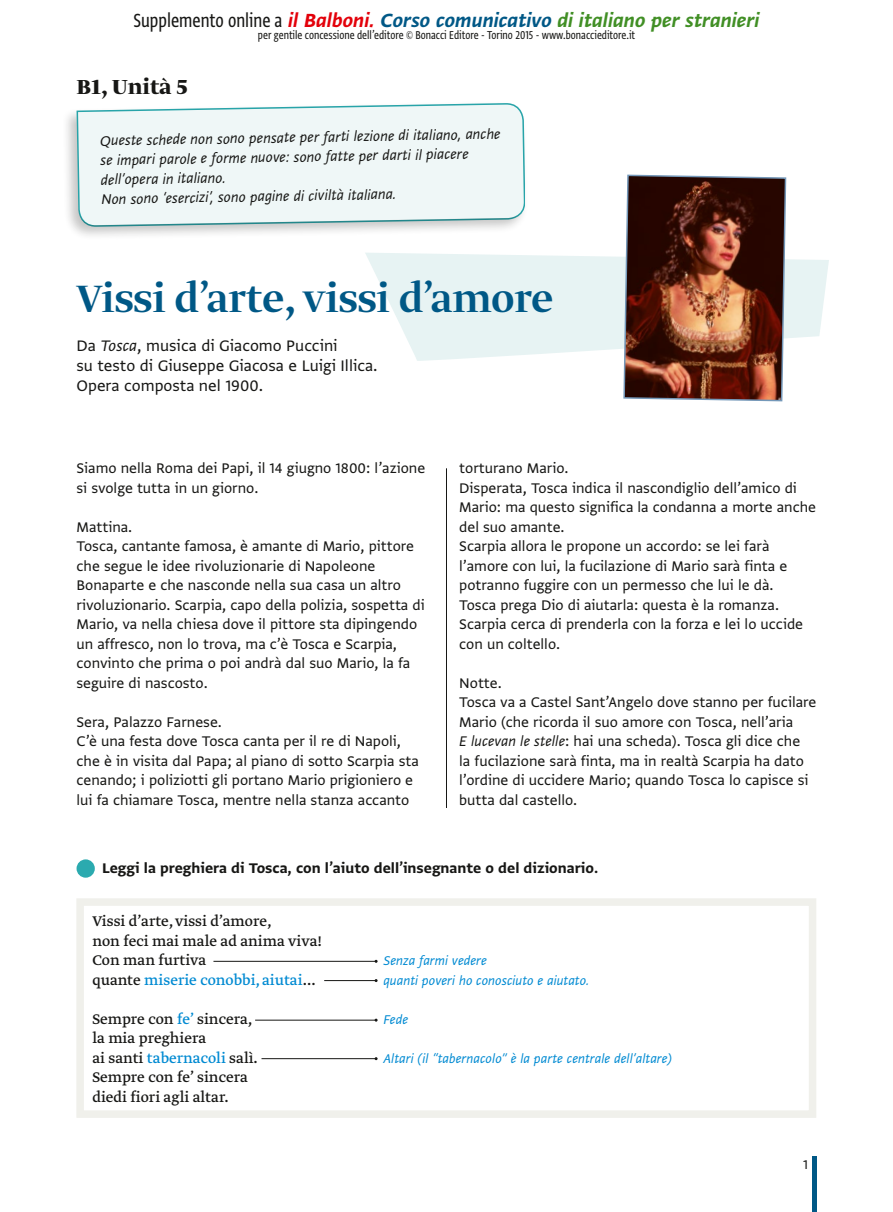
<style>
.page{position:relative;width:893px;height:1212px;background:#fff}
.page>*{position:absolute;margin:0;border:0;box-sizing:border-box;transform-origin:0 0}
._01_Titolo_0{font:500 45px "Greta Display Pro";color:#005886}
.autore{font:700 24px "Greta Display Pro";color:#171715}
.t1{font:22.5px "Greta Sans Std Bld Ita";color:#418f25}
.OP_intro{font:18px "Greta Sans Std";color:#171715}
.OP_testo{font:16.5px/19.5px "Greta Sans Std";color:#171715}
.OP_testo-2{font:italic 16.5px/19.5px "Greta Sans Std";color:#171715}
.OP_brano{font:16.5px "Greta Text Pro";color:#171715}
.ESE_consegna{font:16.5px "Greta Sans Std Bld";color:#171715}
.OP_brano-2{font:16.5px "Greta Text Pro";color:#008ad2}
.OP_brano-3{font:italic 15px "Greta Sans Std";color:#008ad2}
.t2{font:15px "Greta Sans Std";color:#171715}
.t3{font:13.5px "Greta Sans Cnd Std";color:#171715}
.s1{font-family:"Greta Sans Cnd Std";color:#171715}
.s2{color:#e3000a}
.s3{color:#005886}
.s4{font-style:italic}
.s5{color:#171715}
.s6{color:#008ad2}
</style>
<div class="page">
<hr style="left:446px;top:468px;width:1px;height:340px;background:#171715">
<hr style="left:812px;top:1156px;width:4px;height:56px;background:#005886">
<svg style="left:365px;top:253px;width:464px;height:108px;fill:#e7f3f3"></svg>
<div style="left:61px;top:100px;width:468px;height:140px;background:#171715;opacity:.25"></div>
<svg style="left:76px;top:101px;width:449px;height:128px"></svg>
<div style="left:77px;top:859px;width:18px;height:19px;background:#2baaaf;border-radius:50%"></div>
<div style="left:76px;top:898px;width:740px;height:220px;border:8px solid #f0f0eb"></div>
<hr style="left:324px;top:980px;width:52px;height:1px;background:#171715">
<hr style="left:255px;top:1020px;width:121px;height:1px;background:#171715">
<hr style="left:261px;top:1058px;width:115px;height:1px;background:#171715">
<hr style="left:213px;top:961px;width:163px;height:1px;background:#171715">
<img style="left:623px;top:174px;width:164px;height:228px">
<h3 class="t1" style="left:134px;top:7px;width:628px"><span class="s1">Supplemento online a</span> <span class="s2">il Balboni.</span> <span class="s3">Corso comunicativo</span> di italiano per stranieri</h3>
<p class="t3" style="left:258px;top:27px;width:379px">per gentile concessione dell’editore © Bonacci Editore - Torino 2015 - www.bonaccieditore.it</p>
<p class="autore" style="left:77px;top:72px;width:113px">B1, Unità 5</p>
<p class="OP_testo-2" style="left:100px;top:130px;width:402px;rotate:-1deg">Queste schede non sono pensate per farti lezione di italiano, anche se impari parole e forme nuove: sono fatte per darti il piacere dell’opera in italiano.</p>
<p class="OP_testo-2" style="left:101px;top:189px;width:297px;rotate:-1deg">Non sono ‘esercizi’, sono pagine di civiltà italiana.</p>
<p class="_01_Titolo_0" style="left:77px;top:273px;width:478px">Vissi d’arte, vissi d’amore</p>
<p class="OP_intro" style="left:77px;top:336px;width:263px">Da <span class="s4">Tosca</span>, musica di Giacomo Puccini</p>
<p class="OP_intro" style="left:77px;top:355px;width:303px">su testo di Giuseppe Giacosa e Luigi Illica.</p>
<p class="OP_intro" style="left:77px;top:375px;width:188px">Opera composta nel 1900.</p>
<p class="OP_testo" style="left:77px;top:458px;width:350px">Siamo nella Roma dei Papi, il 14 giugno 1800: l’azione si svolge tutta in un giorno.</p>
<p class="OP_testo" style="left:77px;top:517px;width:57px">Mattina.</p>
<p class="OP_testo" style="left:77px;top:536px;width:350px">Tosca, cantante famosa, è amante di Mario, pittore che segue le idee rivoluzionarie di Napoleone Bonaparte e che nasconde nella sua casa un altro rivoluzionario. Scarpia, capo della polizia, sospetta di Mario, va nella chiesa dove il pittore sta dipingendo un affresco, non lo trova, ma c’è Tosca e Scarpia, convinto che prima o poi andrà dal suo Mario, la fa seguire di nascosto.</p>
<p class="OP_testo" style="left:77px;top:712px;width:147px">Sera, Palazzo Farnese.</p>
<p class="OP_testo" style="left:77px;top:731px;width:344px">C’è una festa dove Tosca canta per il re di Napoli, che è in visita dal Papa; al piano di sotto Scarpia sta cenando; i poliziotti gli portano Mario prigioniero e lui fa chiamare Tosca, mentre nella stanza accanto</p>
<p class="OP_testo" style="left:459px;top:458px;width:111px">torturano Mario.</p>
<p class="OP_testo" style="left:459px;top:478px;width:358px">Disperata, Tosca indica il nascondiglio dell’amico di<br>Mario: ma questo significa la condanna a morte anche del suo amante.</p>
<p class="OP_testo" style="left:459px;top:536px;width:329px">Scarpia allora le propone un accordo: se lei farà l’amore con lui, la fucilazione di Mario sarà finta e potranno fuggire con un permesso che lui le dà.</p>
<p class="OP_testo" style="left:459px;top:595px;width:321px">Tosca prega Dio di aiutarla: questa è la romanza.</p>
<p class="OP_testo" style="left:459px;top:614px;width:345px">Scarpia cerca di prenderla con la forza e lei lo uccide con un coltello.</p>
<p class="OP_testo" style="left:459px;top:673px;width:44px">Notte.</p>
<p class="OP_testo" style="left:459px;top:692px;width:359px">Tosca va a Castel Sant’Angelo dove stanno per fucilare Mario (che ricorda il suo amore con Tosca, nell’aria<br><span class="s4">E lucevan le stelle</span>: hai una scheda). Tosca gli dice che<br>la fucilazione sarà finta, ma in realtà Scarpia ha dato l’ordine di uccidere Mario; quando Tosca lo capisce si butta dal castello.</p>
<p class="ESE_consegna" style="left:102px;top:859px;width:498px">Leggi la preghiera di Tosca, con l’aiuto dell’insegnante o del dizionario.</p>
<p class="OP_brano" style="left:92px;top:911px;width:181px">Vissi d’arte, vissi d’amore,</p>
<p class="OP_brano" style="left:92px;top:930px;width:231px">non feci mai male ad anima viva!</p>
<p class="OP_brano" style="left:92px;top:950px;width:116px">Con man furtiva</p>
<p class="OP_brano-3" style="left:383px;top:952px;width:105px">Senza farmi vedere</p>
<p class="OP_brano-2" style="left:92px;top:969px;width:225px"><span class="s5">quante</span> miserie conobbi, aiutai<span class="s5">...</span></p>
<p class="OP_brano-3" style="left:383px;top:971px;width:208px">quanti poveri ho conosciuto e aiutato.</p>
<p class="OP_brano" style="left:92px;top:1008px;width:162px">Sempre con <span class="s6">fe’</span> sincera,</p>
<p class="OP_brano-3" style="left:383px;top:1010px;width:26px">Fede</p>
<p class="OP_brano" style="left:92px;top:1028px;width:115px">la mia preghiera</p>
<p class="OP_brano" style="left:92px;top:1047px;width:167px">ai santi <span class="s6">tabernacoli</span> salì.</p>
<p class="OP_brano-3" style="left:383px;top:1049px;width:290px">Altari (il “tabernacolo” è la parte centrale dell’altare)</p>
<p class="OP_brano" style="left:92px;top:1067px;width:157px">Sempre con fe’ sincera</p>
<p class="OP_brano" style="left:92px;top:1086px;width:138px">diedi fiori agli altar.</p>
<p class="t2" style="left:803px;top:1156px;width:6px">1</p>
</div>
